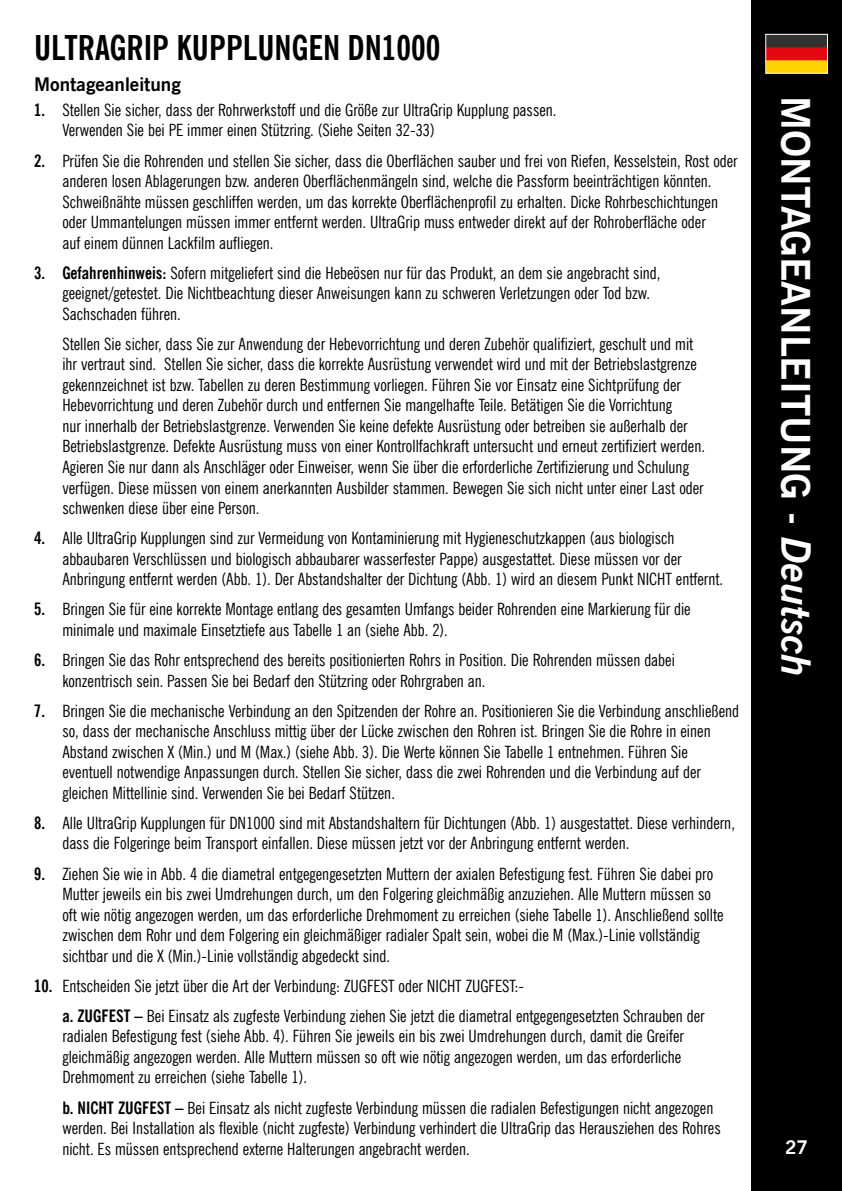
<style>
.page{position:relative;width:842px;height:1191px;background:#fff}
.page>*{position:absolute;margin:0;border:0;box-sizing:border-box;transform-origin:0 0}
.t1{font:700 40px "News Gothic BT";color:#fff}
.t2{font:700 condensed 34px "News Gothic BT";color:#000}
.t3{font:700 19px "News Gothic BT";color:#000}
.t4{font:700 19px "News Gothic BT";color:#fff}
.t5{font:condensed 17px/20.6px "News Gothic BT";color:#000}
.s1{font-weight:700}
.s2{font-style:italic}
</style>
<div class="page">
<div style="left:751px;top:0;width:91px;height:1191px;background:#000"></div>
<svg style="left:767px;top:36px;width:59px;height:36px;background:#b45615"></svg>
<div style="left:765px;top:34px;width:63px;height:40px;border:1px solid #fff"></div>
<h2 class="t2" style="left:34px;top:27px;width:408px">ULTRAGRIP KUPPLUNGEN DN1000</h2>
<p class="t3" style="left:34px;top:73px;width:148px">Montageanleitung</p>
<p class="t5" style="left:62px;top:99px;width:496px;text-indent:-28px"><span class="s1">1.</span> Stellen Sie sicher, dass der Rohrwerkstoff und die Größe zur UltraGrip Kupplung passen.<br>Verwenden Sie bei PE immer einen Stützring. (Siehe Seiten 32-33)</p>
<p class="t5" style="left:62px;top:150px;width:677px;text-indent:-28px"><span class="s1">2.</span> Prüfen Sie die Rohrenden und stellen Sie sicher, dass die Oberflächen sauber und frei von Riefen, Kesselstein, Rost oder anderen losen Ablagerungen bzw. anderen Oberflächenmängeln sind, welche die Passform beeinträchtigen könnten.<br>Schweißnähte müssen geschliffen werden, um das korrekte Oberflächenprofil zu erhalten. Dicke Rohrbeschichtungen oder Ummantelungen müssen immer entfernt werden. UltraGrip muss entweder direkt auf der Rohroberfläche oder<br>auf einem dünnen Lackfilm aufliegen.</p>
<p class="t5" style="left:62px;top:262px;width:600px;text-indent:-28px"><span class="s1">3. Gefahrenhinweis:</span> Sofern mitgeliefert sind die Hebeösen nur für das Produkt, an dem sie angebracht sind, geeignet/getestet. Die Nichtbeachtung dieser Anweisungen kann zu schweren Verletzungen oder Tod bzw.<br>Sachschaden führen.</p>
<p class="t5" style="left:62px;top:333px;width:644px">Stellen Sie sicher, dass Sie zur Anwendung der Hebevorrichtung und deren Zubehör qualifiziert, geschult und mit ihr vertraut sind. Stellen Sie sicher, dass die korrekte Ausrüstung verwendet wird und mit der Betriebslastgrenze gekennzeichnet ist bzw. Tabellen zu deren Bestimmung vorliegen. Führen Sie vor Einsatz eine Sichtprüfung der Hebevorrichtung und deren Zubehör durch und entfernen Sie mangelhafte Teile. Betätigen Sie die Vorrichtung<br>nur innerhalb der Betriebslastgrenze. Verwenden Sie keine defekte Ausrüstung oder betreiben sie außerhalb der Betriebslastgrenze. Defekte Ausrüstung muss von einer Kontrollfachkraft untersucht und erneut zertifiziert werden.<br>Agieren Sie nur dann als Anschläger oder Einweiser, wenn Sie über die erforderliche Zertifizierung und Schulung verfügen. Diese müssen von einem anerkannten Ausbilder stammen. Bewegen Sie sich nicht unter einer Last oder schwenken diese über eine Person.</p>
<p class="t5" style="left:62px;top:527px;width:662px;text-indent:-28px"><span class="s1">4.</span> Alle UltraGrip Kupplungen sind zur Vermeidung von Kontaminierung mit Hygieneschutzkappen (aus biologisch abbaubaren Verschlüssen und biologisch abbaubarer wasserfester Pappe) ausgestattet. Diese müssen vor der<br>Anbringung entfernt werden (Abb. 1). Der Abstandshalter der Dichtung (Abb. 1) wird an diesem Punkt NICHT entfernt.</p>
<p class="t5" style="left:62px;top:599px;width:630px;text-indent:-28px"><span class="s1">5.</span> Bringen Sie für eine korrekte Montage entlang des gesamten Umfangs beider Rohrenden eine Markierung für die minimale und maximale Einsetztiefe aus Tabelle 1 an (siehe Abb. 2).</p>
<p class="t5" style="left:62px;top:649px;width:614px;text-indent:-28px"><span class="s1">6.</span> Bringen Sie das Rohr entsprechend des bereits positionierten Rohrs in Position. Die Rohrenden müssen dabei konzentrisch sein. Passen Sie bei Bedarf den Stützring oder Rohrgraben an.</p>
<p class="t5" style="left:62px;top:700px;width:678px;text-indent:-28px"><span class="s1">7.</span> Bringen Sie die mechanische Verbindung an den Spitzenden der Rohre an. Positionieren Sie die Verbindung anschließend so, dass der mechanische Anschluss mittig über der Lücke zwischen den Rohren ist. Bringen Sie die Rohre in einen Abstand zwischen X (Min.) und M (Max.) (siehe Abb. 3). Die Werte können Sie Tabelle 1 entnehmen. Führen Sie eventuell notwendige Anpassungen durch. Stellen Sie sicher, dass die zwei Rohrenden und die Verbindung auf der gleichen Mittellinie sind. Verwenden Sie bei Bedarf Stützen.</p>
<p class="t5" style="left:62px;top:812px;width:674px;text-indent:-28px"><span class="s1">8.</span> Alle UltraGrip Kupplungen für DN1000 sind mit Abstandshaltern für Dichtungen (Abb. 1) ausgestattet. Diese verhindern, dass die Folgeringe beim Transport einfallen. Diese müssen jetzt vor der Anbringung entfernt werden.</p>
<p class="t5" style="left:62px;top:863px;width:663px;text-indent:-28px"><span class="s1">9.</span> Ziehen Sie wie in Abb. 4 die diametral entgegengesetzten Muttern der axialen Befestigung fest. Führen Sie dabei pro Mutter jeweils ein bis zwei Umdrehungen durch, um den Folgering gleichmäßig anzuziehen. Alle Muttern müssen so oft wie nötig angezogen werden, um das erforderliche Drehmoment zu erreichen (siehe Tabelle 1). Anschließend sollte zwischen dem Rohr und dem Folgering ein gleichmäßiger radialer Spalt sein, wobei die M (Max.)-Linie vollständig sichtbar und die X (Min.)-Linie vollständig abgedeckt sind.</p>
<p class="t5" style="left:62px;top:970px;width:644px;line-height:30.2px;text-indent:-28px"><span class="s1">10.</span> Entscheiden Sie jetzt über die Art der Verbindung: ZUGFEST oder NICHT ZUGFEST:-<br><span class="s1">a. ZUGFEST –</span> Bei Einsatz als zugfeste Verbindung ziehen Sie jetzt die diametral entgegengesetzten Schrauben der</p>
<p class="t5" style="left:62px;top:1026px;width:623px">radialen Befestigung fest (siehe Abb. 4). Führen Sie jeweils ein bis zwei Umdrehungen durch, damit die Greifer gleichmäßig angezogen werden. Alle Muttern müssen so oft wie nötig angezogen werden, um das erforderliche<br>Drehmoment zu erreichen (siehe Tabelle 1).</p>
<p class="t5" style="left:62px;top:1097px;width:660px"><span class="s1">b. NICHT ZUGFEST –</span> Bei Einsatz als nicht zugfeste Verbindung müssen die radialen Befestigungen nicht angezogen werden. Bei Installation als flexible (nicht zugfeste) Verbindung verhindert die UltraGrip das Herausziehen des Rohres nicht. Es müssen entsprechend externe Halterungen angebracht werden.</p>
<h1 class="t1" style="left:820px;top:96px;width:582px;rotate:90deg">MONTAGEANLEITUNG - <span class="s2">Deutsch</span></h1>
<p class="t4" style="left:785px;top:1135px;width:25px">27</p>
</div>
